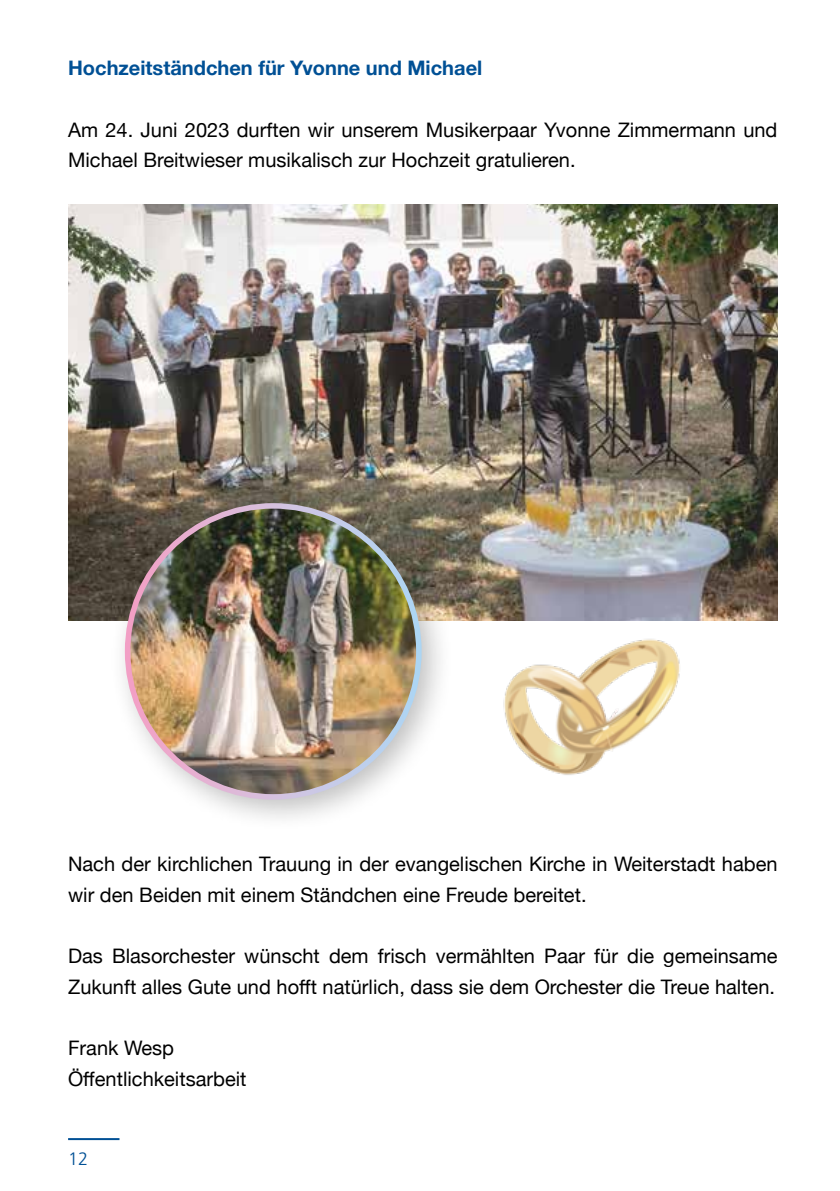
<style>
.page{position:relative;width:840px;height:1191px;background:#fff}
.page>*{position:absolute;margin:0;border:0;box-sizing:border-box;transform-origin:0 0}
.t1{font:20px/30.6px "Helvetica Neue";color:#000}
.t2{font:700 20px "Helvetica Neue";color:#005095}
.t3{font:300 18px "Frutiger LT Std";color:#005095}
</style>
<div class="page">
<hr style="left:68px;top:1138px;width:51px;height:2px;background:#005095">
<img style="left:68px;top:204px;width:709px;height:416px">
<div style="left:108px;top:486px;width:346px;height:346px;background:#000;opacity:.25"></div>
<img style="left:127px;top:506px;width:291px;height:291px;border-radius:145px">
<img style="left:503px;top:639px;width:177px;height:136px">
<p class="t2" style="left:68px;top:53px;width:415px">Hochzeitständchen für Yvonne und Michael</p>
<p class="t1" style="left:68px;top:115px;width:710px">Am 24. Juni 2023 durften wir unserem Musikerpaar Yvonne Zimmermann und<br>Michael Breitwieser musikalisch zur Hochzeit gratulieren.</p>
<p class="t1" style="left:68px;top:850px;width:710px">Nach der kirchlichen Trauung in der evangelischen Kirche in Weiterstadt haben wir den Beiden mit einem Ständchen eine Freude bereitet.</p>
<p class="t1" style="left:68px;top:942px;width:710px">Das Blasorchester wünscht dem frisch vermählten Paar für die gemeinsame<br>Zukunft alles Gute und hofft natürlich, dass sie dem Orchester die Treue halten.</p>
<p class="t1" style="left:68px;top:1033px;width:180px">Frank Wesp<br>Öffentlichkeitsarbeit</p>
<p class="t3" style="left:68px;top:1148px;width:22px">12</p>
</div>
